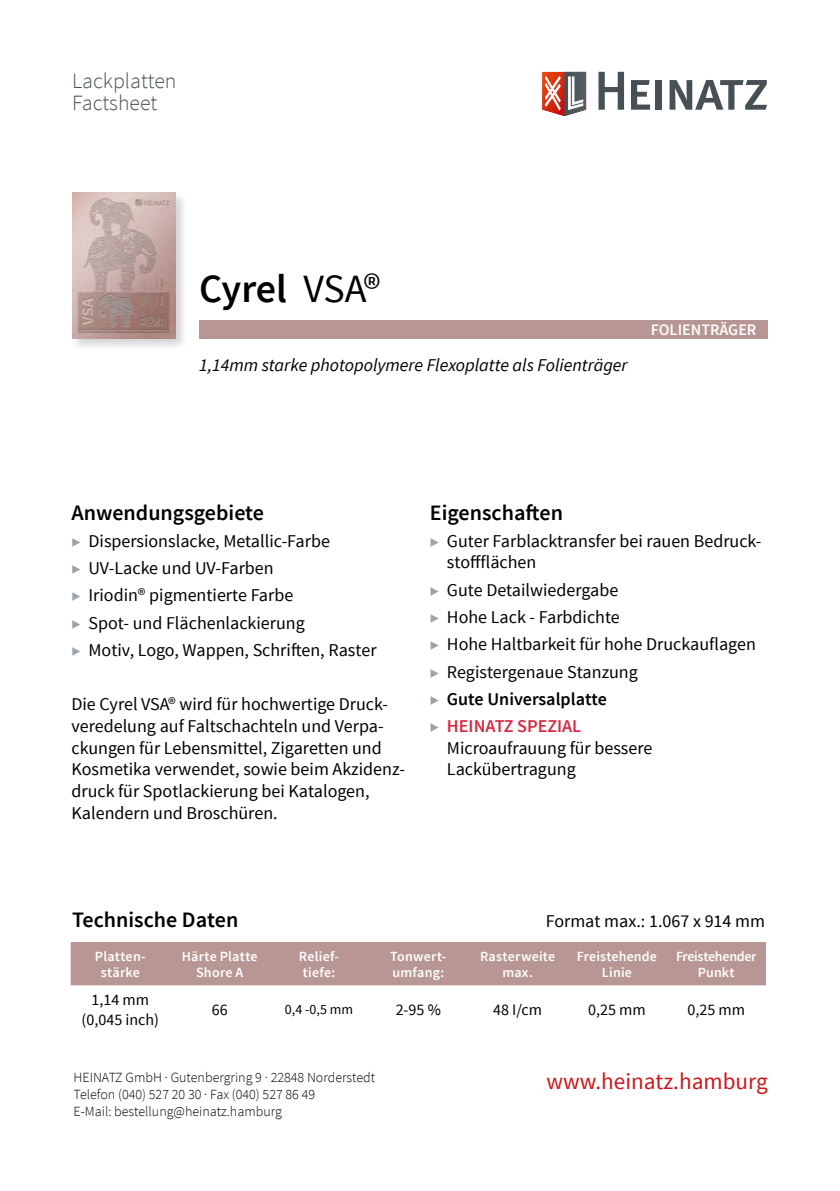
<style>
.page{position:relative;width:840px;height:1191px;background:#fff}
.page>*{position:absolute;margin:0;border:0;box-sizing:border-box;transform-origin:0 0}
.t1{font:600 40px "Source Sans Pro";letter-spacing:-.005em;color:#000}
.t2{font:23.2px "Source Sans Pro";color:#cd171a}
.t3{font:600 22px "Source Sans Pro";color:#000}
.t4{font:300 21.8px/22px "Source Sans Pro";color:#475155}
.t5{font:18px/27.2px "Source Sans Pro";color:#000}
.t6{font:italic 18px "Source Sans Pro";color:#000}
.t7{font:16px/19.2px "Source Sans Pro";color:#000;text-align:center}
.t8{font:600 16px "Source Sans Pro";color:#fff}
.t9{font:300 14px/16.8px "Source Sans Pro";color:#000}
.t10{font:600 14px/16.8px "Source Sans Pro";letter-spacing:.01em;color:#fff;text-align:center}
.t11{font:600 14px/16.8px "Source Sans Pro";letter-spacing:-.02em;color:#fff;text-align:center}
.t12{font:14px "Source Sans Pro";color:#000}
.s1{font-weight:400}
.s2{font-size:16px;color:#9aa5ab}
.s3{font-weight:600}
.s4{font-weight:600;color:#da2841}
</style>
<div class="page">
<svg style="left:598px;top:72px;width:25px;height:38px"></svg>
<svg style="left:631px;top:80px;width:18px;height:30px"></svg>
<div style="left:655px;top:80px;width:6px;height:30px;background:#475155"></div>
<svg style="left:669px;top:80px;width:97px;height:30px"></svg>
<svg style="left:542px;top:72px;width:44px;height:44px"></svg>
<div style="left:199px;top:319px;width:568px;height:19px;background:#b89693"></div>
<div style="left:71px;top:191px;width:117px;height:160px;background:#000;opacity:.17"></div>
<img style="left:72px;top:193px;width:103px;height:145px">
<div style="left:71px;top:942px;width:694px;height:43px;background:#b89693"></div>
<p class="t4" style="left:72px;top:72px;width:106px">Lackplatten<br>Factsheet</p>
<h1 class="t1" style="left:199px;top:269px;width:183px">Cyrel <span class="s1">VSA®</span></h1>
<p class="t6" style="left:199px;top:358px;width:430px">1,14mm starke photopolymere Flexoplatte als Folienträger</p>
<p class="t8" style="left:650px;top:322px;width:107px">FOLIENTRÄGER</p>
<p class="t3" style="left:71px;top:501px;width:194px">Anwendungsgebiete</p>
<p class="t5" style="left:71px;top:528px;width:306px"><span class="s2">▶</span> Dispersionslacke, Metallic-Farbe<br><span class="s2">▶</span> UV-Lacke und UV-Farben<br><span class="s2">▶</span> Iriodin® pigmentierte Farbe<br><span class="s2">▶</span> Spot- und Flächenlackierung<br><span class="s2">▶</span> Motiv, Logo, Wappen, Schriften, Raster</p>
<p class="t5" style="left:71px;top:695px;width:335px;line-height:21.6px">Die Cyrel VSA® wird für hochwertige Druck&shy;veredelung auf Faltschachteln und Verpa&shy;ckungen für Lebensmittel, Zigaretten und Kosmetika verwendet, sowie beim Akzidenz&shy;druck für Spotlackierung bei Katalogen, Kalendern und Broschüren.</p>
<p class="t3" style="left:429px;top:498px;width:134px">Eigenschaften</p>
<p class="t5" style="left:446px;top:531px;width:316px;line-height:21.6px;text-indent:-17px"><span class="s2">▶</span> Guter Farblacktransfer bei rauen Bedruck&shy;stoffflächen</p>
<p class="t5" style="left:429px;top:577px;width:327px"><span class="s2">▶</span> Gute Detailwiedergabe<br><span class="s2">▶</span> Hohe Lack - Farbdichte<br><span class="s2">▶</span> Hohe Haltbarkeit für hohe Druckauflagen <span class="s2">▶</span> Registergenaue Stanzung<br><span class="s2">▶</span> <span class="s3">Gute Universalplatte<br></span><span class="s2">▶</span> <span class="s4">HEINATZ SPEZIAL</span></p>
<p class="t5" style="left:446px;top:738px;width:207px;line-height:21.6px">Microaufrauung für bessere<br>Lackübertragung</p>
<p class="t3" style="left:72px;top:908px;width:168px">Technische Daten</p>
<p class="t5" style="left:545px;top:908px;width:221px">Format max.: 1.067 x 914 mm</p>
<p class="t10" style="left:95px;top:947px;width:52px">Platten&shy;stärke</p>
<p class="t10" style="left:182px;top:947px;width:77px">Härte Platte<br>Shore A</p>
<p class="t10" style="left:299px;top:947px;width:42px;text-align:left">Relief&shy;tiefe:</p>
<p class="t10" style="left:390px;top:947px;width:58px;text-align:left">Tonwert&shy;umfang:</p>
<p class="t10" style="left:480px;top:947px;width:77px">Rasterweite max.</p>
<p class="t10" style="left:576px;top:947px;width:82px">Freistehende<br>Linie</p>
<p class="t11" style="left:675px;top:947px;width:82px">Freistehender<br>Punkt</p>
<p class="t7" style="left:82px;top:991px;width:79px">1,14 mm (0,045 inch)</p>
<p class="t7" style="left:211px;top:1001px;width:17px">66</p>
<p class="t12" style="left:285px;top:1004px;width:70px">0,4 -0,5 mm</p>
<p class="t7" style="left:395px;top:1001px;width:47px">2-95 %</p>
<p class="t7" style="left:493px;top:1001px;width:51px">48 I/cm</p>
<p class="t7" style="left:587px;top:1001px;width:59px">0,25 mm</p>
<p class="t7" style="left:687px;top:1001px;width:59px">0,25 mm</p>
<p class="t9" style="left:73px;top:1070px;width:303px">HEINATZ GmbH · Gutenbergring 9 · 22848 Norderstedt<br>Telefon (040) 527 20 30 · Fax (040) 527 86 49<br>E-Mail: bestellung@heinatz.hamburg</p>
<p class="t2" style="left:546px;top:1072px;width:222px">www.heinatz.hamburg</p>
</div>
